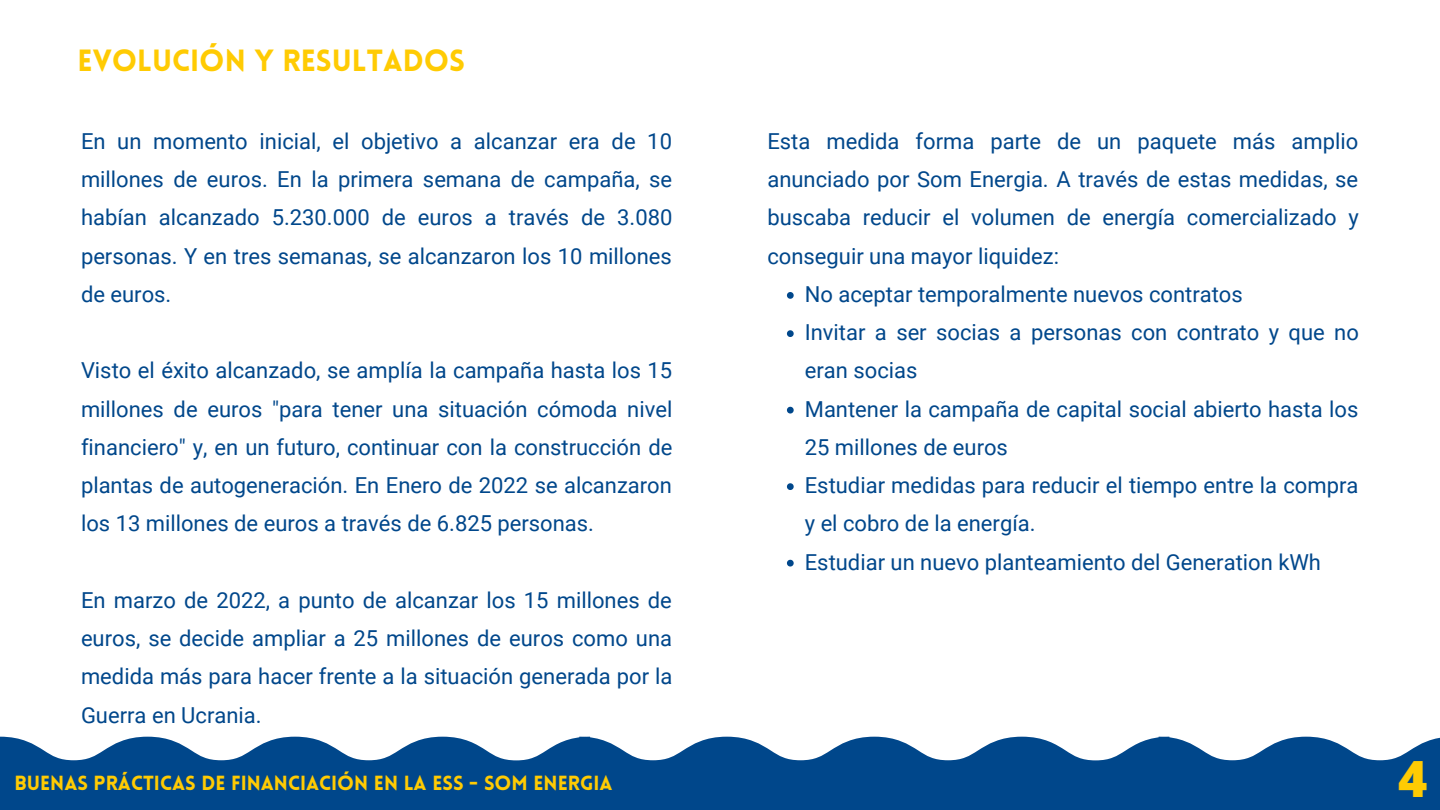
<style>
.page{position:relative;width:1440px;height:810px;background:#fff}
.page>*{position:absolute;margin:0;border:0;box-sizing:border-box;transform-origin:0 0}
.t1{font:800 50px "Open Sans";color:#ffcb03}
.t2{font:900 30px "Lovelo";color:#ffcb03}
.t3{font:22px/38.2px "Roboto";color:#00478b;text-align:justify}
.t4{font:900 20px "Lovelo";color:#ffcb03}
</style>
<div class="page">
<svg style="left:0;top:737px;width:1159px;height:73px;background:#26629c"></svg>
<svg style="left:1159px;top:737px;width:281px;height:73px;background:#26639c"></svg>
<svg style="left:787px;top:292px;width:7px;height:7px"></svg>
<svg style="left:787px;top:330px;width:7px;height:7px"></svg>
<svg style="left:787px;top:407px;width:7px;height:7px"></svg>
<svg style="left:787px;top:483px;width:7px;height:7px"></svg>
<svg style="left:787px;top:560px;width:7px;height:7px"></svg>
<h2 class="t2" style="left:78px;top:48px;width:389px">EVOLUCIÓN Y RESULTADOS</h2>
<p class="t3" style="left:81px;top:122px;width:593px">En un momento inicial, el objetivo a alcanzar era de 10 millones de euros. En la primera semana de campaña, se habían alcanzado 5.230.000 de euros a través de 3.080 personas. Y en tres semanas, se alcanzaron los 10 millones de euros.</p>
<p class="t3" style="left:81px;top:352px;width:593px">Visto el éxito alcanzado, se amplía la campaña hasta los 15 millones de euros "para tener una situación cómoda nivel financiero" y, en un futuro, continuar con la construcción de plantas de autogeneración. En Enero de 2022 se alcanzaron los 13 millones de euros a través de 6.825 personas.</p>
<p class="t3" style="left:81px;top:581px;width:593px">En marzo de 2022, a punto de alcanzar los 15 millones de euros, se decide ampliar a 25 millones de euros como una medida más para hacer frente a la situación generada por la Guerra en Ucrania.</p>
<p class="t4" style="left:14px;top:775px;width:600px">BUENAS PRÁCTICAS DE FINANCIACIÓN EN LA ESS - SOM ENERGIA</p>
<p class="t3" style="left:767px;top:122px;width:593px">Esta medida forma parte de un paquete más amplio anunciado por Som Energia. A través de estas medidas, se buscaba reducir el volumen de energía comercializado y conseguir una mayor liquidez:</p>
<p class="t3" style="left:805px;top:275px;width:556px;text-align:left">No aceptar temporalmente nuevos contratos<br>Invitar a ser socias a personas con contrato y que no eran socias<br>Mantener la campaña de capital social abierto hasta los 25 millones de euros<br>Estudiar medidas para reducir el tiempo entre la compra y el cobro de la energía.<br>Estudiar un nuevo planteamiento del Generation kWh</p>
<h1 class="t1" style="left:1398px;top:744px;width:31px">4</h1>
</div>
